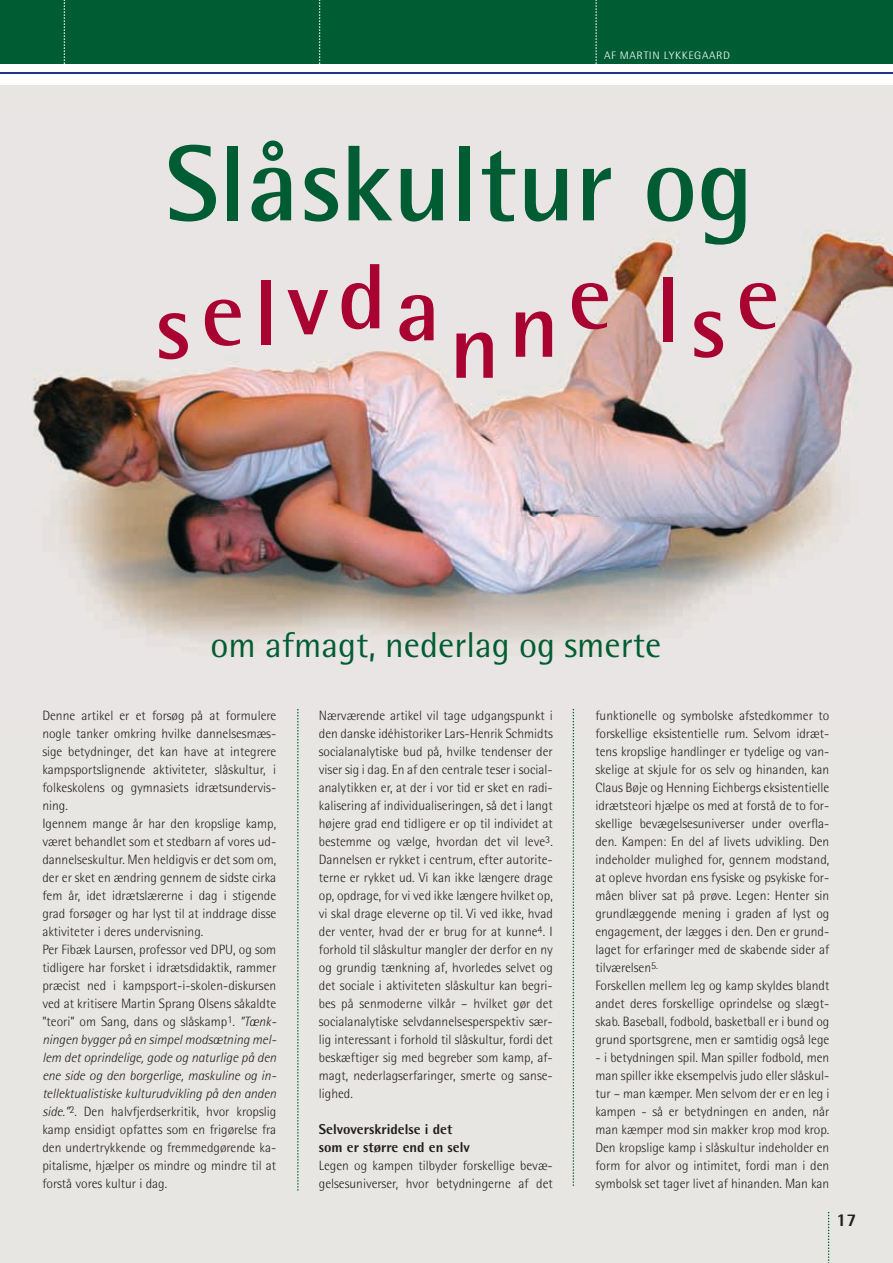
<style>
.page{position:relative;width:893px;height:1263px;background:#fff}
.page>*{position:absolute;margin:0;border:0;box-sizing:border-box;transform-origin:0 0}
.t1{font:700 108px "Rotis Semi Sans";color:#005d33}
.t2{font:700 93px "Rotis Semi Sans";letter-spacing:.1em;color:#a80331}
.t3{font:36px "Rotis Semi Sans";color:#005d33}
.t4{font:800 18px "Rotis Semi Sans";color:#231f20}
.t5{font:800 16.5px "Rotis Semi Sans";color:#231f20}
.t6{font:800 14.25px/18px "Rotis Semi Sans";color:#231f20}
.t7{font:300 13.5px/18px "Rotis Semi Sans";color:#231f20}
.t8{font:300 10.8px "Rotis Semi Sans";letter-spacing:.005em;color:#e1ebf1;scale:1.11 1}
.t9{font:300 10.8px "Rotis Semi Sans";letter-spacing:.05em;color:#fff;scale:1.11 1}
.s1{font-style:italic}
</style>
<div class="page">
<hr style="left:0;top:72px;width:892px;height:2px;background:#1e358b">
<div style="left:0;top:85px;width:892px;height:1178px;background:#e8e6e3"></div>
<div style="left:0;top:0;width:892px;height:64px;background:#005d33"></div>
<svg style="left:827px;top:1212px;width:2px;height:51px"></svg>
<svg style="left:595px;top:0;width:2px;height:64px"></svg>
<svg style="left:319px;top:0;width:1px;height:64px"></svg>
<svg style="left:64px;top:0;width:1px;height:64px"></svg>
<img style="left:32px;top:230px;width:860px;height:492px">
<svg style="left:297px;top:230px;width:1px;height:961px"></svg>
<svg style="left:572px;top:230px;width:2px;height:956px"></svg>
<p class="t8" style="left:577px;top:50px;width:208px">AF KOLBJØRN RAFOSS &amp; TOR OSKAR THOMASSEN</p>
<p class="t9" style="left:604px;top:51px;width:115px">AF MARTIN LYKKEGAARD</p>
<h1 class="t1" style="left:165px;top:146px;width:590px">Slåskultur og</h1>
<h2 class="t2" style="left:154px;top:279px;width:626px">selvdanne lse</h2>
<h3 class="t3" style="left:210px;top:632px;width:452px">om afmagt, nederlag og smerte</h3>
<p class="t7" style="left:42px;top:708px;width:235px">Denne artikel er et forsøg på at formulere nogle tanker omkring hvilke dannelsesmæs&shy;sige betydninger, det kan have at integrere kampsportslignende aktiviteter, slåskultur, i folkeskolens og gymnasiets idrætsundervis&shy;ning.<br>Igennem mange år har den kropslige kamp, været behandlet som et stedbarn af vores ud&shy;dannelseskultur. Men heldigvis er det som om, der er sket en ændring gennem de sidste cirka fem år, idet idrætslærerne i dag i stigende grad forsøger og har lyst til at inddrage disse aktiviteter i deres undervisning.<br>Per Fibæk Laursen, professor ved DPU, og som tidligere har forsket i idrætsdidaktik, rammer præcist ned i kampsport-i-skolen-diskursen ved at kritisere Martin Sprang Olsens såkaldte ”teori” om Sang, dans og slåskamp<sup>1</sup>. <span class="s1">”Tænk&shy;ningen bygger på en simpel modsætning mel&shy;lem det oprindelige, gode og naturlige på den ene side og den borgerlige, maskuline og in&shy;tellektualistiske kulturudvikling på den anden side.”</span><sup>2</sup>. Den halvfjerdserkritik, hvor kropslig kamp ensidigt opfattes som en frigørelse fra den undertrykkende og fremmedgørende ka&shy;pitalisme, hjælper os mindre og mindre til at forstå vores kultur i dag.</p>
<p class="t7" style="left:319px;top:708px;width:235px;text-align:justify">Nærværende artikel vil tage udgangspunkt i den danske idéhistoriker Lars-Henrik Schmidts socialanalytiske bud på, hvilke tendenser der viser sig i dag. En af den centrale teser i social&shy;analytikken er, at der i vor tid er sket en radi&shy;kalisering af individualiseringen, så det i langt højere grad end tidligere er op til individet at bestemme og vælge, hvordan det vil leve<sup>3</sup>.<br>Dannelsen er rykket i centrum, efter autorite&shy;terne er rykket ud. Vi kan ikke længere drage op, opdrage, for vi ved ikke længere hvilket op, vi skal drage eleverne op til. Vi ved ikke, hvad der venter, hvad der er brug for at kunne<sup>4</sup>. I forhold til slåskultur mangler der derfor en ny og grundig tænkning af, hvorledes selvet og det sociale i aktiviteten slåskultur kan begri&shy;bes på senmoderne vilkår – hvilket gør det socialanalytiske selvdannelsesperspektiv sær&shy;lig interessant i forhold til slåskultur, fordi det beskæftiger sig med begreber som kamp, af&shy;magt, nederlagserfaringer, smerte og sanse&shy;lighed.</p>
<p class="t6" style="left:319px;top:1122px;width:152px">Selvoverskridelse i det som er større end en selv</p>
<p class="t7" style="left:319px;top:1158px;width:235px">Legen og kampen tilbyder forskellige bevæ&shy;gelsesuniverser, hvor betydningerne af det</p>
<p class="t7" style="left:595px;top:708px;width:235px">funktionelle og symbolske afstedkommer to forskellige eksistentielle rum. Selvom idræt&shy;tens kropslige handlinger er tydelige og van&shy;skelige at skjule for os selv og hinanden, kan Claus Bøje og Henning Eichbergs eksistentielle idrætsteori hjælpe os med at forstå de to for&shy;skellige bevægelsesuniverser under overfla&shy;den. Kampen: En del af livets udvikling. Den indeholder mulighed for, gennem modstand, at opleve hvordan ens fysiske og psykiske for&shy;måen bliver sat på prøve. Legen: Henter sin grundlæggende mening i graden af lyst og engagement, der lægges i den. Den er grund&shy;laget for erfaringer med de skabende sider af tilværelsen<sup>5.<br></sup>Forskellen mellem leg og kamp skyldes blandt andet deres forskellige oprindelse og slægt&shy;skab. Baseball, fodbold, basketball er i bund og grund sportsgrene, men er samtidig også lege</p>
<p class="t7" style="left:595px;top:1050px;width:235px;text-align:justify">- i betydningen spil. Man spiller fodbold, men man spiller ikke eksempelvis judo eller slåskul&shy;tur – man kæmper. Men selvom der er en leg i kampen - så er betydningen en anden, når man kæmper mod sin makker krop mod krop.<br>Den kropslige kamp i slåskultur indeholder en form for alvor og intimitet, fordi man i den symbolsk set tager livet af hinanden. Man kan</p>
<p class="t5" style="left:835px;top:1214px;width:20px">17</p>
<h3 class="t4" style="left:836px;top:1214px;width:22px">17</h3>
</div>
